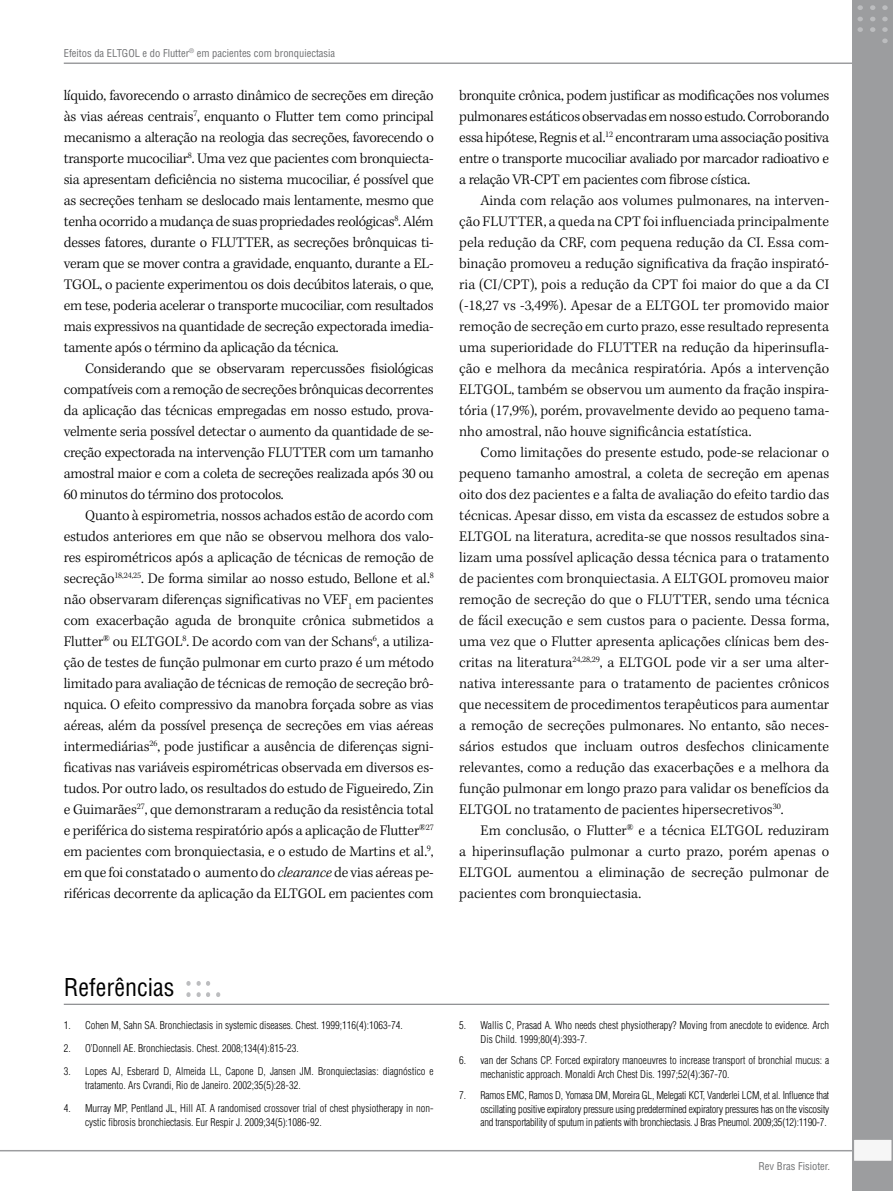
<style>
.page{position:relative;width:893px;height:1191px;background:#fff}
.page>*{position:absolute;margin:0;border:0;box-sizing:border-box;transform-origin:0 0}
.t1{font:condensed 24px "Helvetica LT Std";color:#000}
.t2{font:300 15px/21px "Kepler Std";letter-spacing:-.01em;color:#000;text-align:justify}
.t3{font:300 condensed 10.5px/13.5px "Helvetica LT Std";color:#000}
.t4{font:condensed 10.5px "Helvetica LT Std";color:#707173}
.s1{font-style:italic}
</style>
<div class="page">
<hr style="left:64px;top:1004px;width:765px;height:1px;background:#707173">
<svg style="left:216px;top:992px;width:4px;height:5px"></svg>
<svg style="left:197px;top:992px;width:13px;height:5px"></svg>
<svg style="left:186px;top:992px;width:5px;height:5px"></svg>
<svg style="left:197px;top:981px;width:13px;height:4px"></svg>
<svg style="left:186px;top:981px;width:5px;height:4px"></svg>
<hr style="left:0;top:1150px;width:879px;height:1px;background:#9c9d9f">
<hr style="left:64px;top:62px;width:810px;height:2px;background:#9c9d9f">
<div style="left:853px;top:0;width:40px;height:1191px;background:#9c9d9f"></div>
<svg style="left:857px;top:27px;width:6px;height:5px"></svg>
<svg style="left:857px;top:17px;width:6px;height:4px"></svg>
<svg style="left:857px;top:5px;width:6px;height:5px"></svg>
<svg style="left:870px;top:27px;width:5px;height:5px"></svg>
<svg style="left:870px;top:17px;width:5px;height:4px"></svg>
<svg style="left:870px;top:5px;width:5px;height:5px"></svg>
<svg style="left:882px;top:27px;width:6px;height:5px"></svg>
<svg style="left:882px;top:38px;width:6px;height:5px"></svg>
<svg style="left:882px;top:17px;width:6px;height:4px"></svg>
<svg style="left:882px;top:5px;width:6px;height:5px"></svg>
<div style="left:853px;top:1139px;width:39px;height:22px;background:#f6f6f6"></div>
<div style="left:853px;top:1138px;width:40px;height:24px;border:2px solid #9c9d9f"></div>
<p class="t4" style="left:64px;top:46px;width:273px">Efeitos da ELTGOL e do Flutter<sup>®</sup> em pacientes com bronquiectasia</p>
<p class="t2" style="left:64px;top:85px;width:371px">líquido, favorecendo o arrasto dinâmico de secreções em direção às vias aéreas centrais<sup>7</sup>, enquanto o Flutter tem como principal mecanismo a alteração na reologia das secreções, favorecendo o transporte mucociliar<sup>8</sup>. Uma vez que pacientes com bronquiecta&shy;sia apresentam deficiência no sistema mucociliar, é possível que as secreções tenham se deslocado mais lentamente, mesmo que tenha ocorrido a mudança de suas propriedades reológicas<sup>8</sup>. Além desses fatores, durante o FLUTTER, as secreções brônquicas ti&shy;veram que se mover contra a gravidade, enquanto, durante a EL-TGOL, o paciente experimentou os dois decúbitos laterais, o que, em tese, poderia acelerar o transporte mucociliar, com resultados mais expressivos na quantidade de secreção expectorada imedia&shy;tamente após o término da aplicação da técnica.</p>
<p class="t2" style="left:64px;top:358px;width:371px;text-indent:21px">Considerando que se observaram repercussões fisiológicas compatíveis com a remoção de secreções brônquicas decorrentes da aplicação das técnicas empregadas em nosso estudo, prova&shy;velmente seria possível detectar o aumento da quantidade de se&shy;creção expectorada na intervenção FLUTTER com um tamanho amostral maior e com a coleta de secreções realizada após 30 ou 60 minutos do término dos protocolos.</p>
<p class="t2" style="left:64px;top:505px;width:371px;text-indent:21px">Quanto à espirometria, nossos achados estão de acordo com estudos anteriores em que não se observou melhora dos valo&shy;res espirométricos após a aplicação de técnicas de remoção de secreção<sup>18,24,25</sup>. De forma similar ao nosso estudo, Bellone et al.<sup>8 </sup>não observaram diferenças significativas no VEF<sub>1</sub> em pacientes com exacerbação aguda de bronquite crônica submetidos a Flutter<sup>®</sup> ou ELTGOL<sup>8</sup>. De acordo com van der Schans<sup>6</sup>, a utiliza&shy;ção de testes de função pulmonar em curto prazo é um método limitado para avaliação de técnicas de remoção de secreção brô&shy;nquica. O efeito compressivo da manobra forçada sobre as vias aéreas, além da possível presença de secreções em vias aéreas intermediárias<sup>26</sup>, pode justificar a ausência de diferenças signi&shy;ficativas nas variáveis espirométricas observada em diversos es&shy;tudos. Por outro lado, os resultados do estudo de Figueiredo, Zin e Guimarães<sup>27</sup>, que demonstraram a redução da resistência total e periférica do sistema respiratório após a aplicação de Flutter<sup>®</sup><sup>27 </sup>em pacientes com bronquiectasia, e o estudo de Martins et al.<sup>9</sup>, em que foi constatado o aumento do <span class="s1">clearance</span> de vias aéreas pe&shy;riféricas decorrente da aplicação da ELTGOL em pacientes com</p>
<p class="t2" style="left:459px;top:85px;width:371px">bronquite crônica, podem justificar as modificações nos volumes pulmonares estáticos observadas em nosso estudo. Corroborando essa hipótese, Regnis et al.<sup>12</sup> encontraram uma associação positiva entre o transporte mucociliar avaliado por marcador radioativo e a relação VR-CPT em pacientes com fibrose cística.</p>
<p class="t2" style="left:459px;top:190px;width:371px;text-indent:21px">Ainda com relação aos volumes pulmonares, na interven&shy;ção FLUTTER, a queda na CPT foi influenciada principalmente pela redução da CRF, com pequena redução da CI. Essa com&shy;binação promoveu a redução significativa da fração inspirató&shy;ria (CI/CPT), pois a redução da CPT foi maior do que a da CI (-18,27 vs -3,49%). Apesar de a ELTGOL ter promovido maior remoção de secreção em curto prazo, esse resultado representa uma superioridade do FLUTTER na redução da hiperinsufla&shy;ção e melhora da mecânica respiratória. Após a intervenção ELTGOL, também se observou um aumento da fração inspira&shy;tória (17,9%), porém, provavelmente devido ao pequeno tama&shy;nho amostral, não houve significância estatística.</p>
<p class="t2" style="left:459px;top:442px;width:371px;text-indent:21px">Como limitações do presente estudo, pode-se relacionar o pequeno tamanho amostral, a coleta de secreção em apenas oito dos dez pacientes e a falta de avaliação do efeito tardio das técnicas. Apesar disso, em vista da escassez de estudos sobre a ELTGOL na literatura, acredita-se que nossos resultados sina&shy;lizam uma possível aplicação dessa técnica para o tratamento de pacientes com bronquiectasia. A ELTGOL promoveu maior remoção de secreção do que o FLUTTER, sendo uma técnica de fácil execução e sem custos para o paciente. Dessa forma, uma vez que o Flutter apresenta aplicações clínicas bem des&shy;critas na literatura<sup>24,28,29</sup>, a ELTGOL pode vir a ser uma alter&shy;nativa interessante para o tratamento de pacientes crônicos que necessitem de procedimentos terapêuticos para aumentar a remoção de secreções pulmonares. No entanto, são neces&shy;sários estudos que incluam outros desfechos clinicamente relevantes, como a redução das exacerbações e a melhora da função pulmonar em longo prazo para validar os benefícios da ELTGOL no tratamento de pacientes hipersecretivos<sup>30</sup>.</p>
<p class="t2" style="left:459px;top:820px;width:371px;text-indent:21px">Em conclusão, o Flutter<sup>®</sup> e a técnica ELTGOL reduziram a hiperinsuflação pulmonar a curto prazo, porém apenas o ELTGOL aumentou a eliminação de secreção pulmonar de pacientes com bronquiectasia.</p>
<h1 class="t1" style="left:64px;top:971px;width:112px">Referências</h1>
<p class="t3" style="left:64px;top:1018px;width:341px">1. Cohen M, Sahn SA. Bronchiectasis in systemic diseases. Chest. 1999;116(4):1063-74.</p>
<p class="t3" style="left:64px;top:1041px;width:237px">2. O’Donnell AE. Bronchiectasis. Chest. 2008;134(4):815-23.</p>
<p class="t3" style="left:85px;top:1063px;width:350px;line-height:14.5px;text-indent:-21px">3. Lopes AJ, Esberard D, Almeida LL, Capone D, Jansen JM. Bronquiectasias: diagnóstico e tratamento. Ars Cvrandi, Rio de Janeiro. 2002;35(5):28-32.</p>
<p class="t3" style="left:85px;top:1100px;width:350px;line-height:14.5px;text-indent:-21px">4. Murray MP, Pentland JL, Hill AT. A randomised crossover trial of chest physiotherapy in non&shy;cystic fibrosis bronchiectasis. Eur Respir J. 2009;34(5):1086-92.</p>
<p class="t3" style="left:480px;top:1018px;width:350px;text-indent:-21px">5. Wallis C, Prasad A. Who needs chest physiotherapy? Moving from anecdote to evidence. Arch<br>Dis Child. 1999;80(4):393-7.</p>
<p class="t3" style="left:480px;top:1053px;width:350px;text-indent:-21px">6. van der Schans CP. Forced expiratory manoeuvres to increase transport of bronchial mucus: a mechanistic approach. Monaldi Arch Chest Dis. 1997;52(4):367-70.</p>
<p class="t3" style="left:480px;top:1088px;width:350px;text-align:justify;text-indent:-21px">7. Ramos EMC, Ramos D, Yomasa DM, Moreira GL, Melegati KCT, Vanderlei LCM, et al. Influence that oscillating positive expiratory pressure using predetermined expiratory pressures has on the viscosity and transportability of sputum in patients with bronchiectasis. J Bras Pneumol. 2009;35(12):1190-7.</p>
<p class="t4" style="left:758px;top:1160px;width:73px">Rev Bras Fisioter.</p>
</div>
